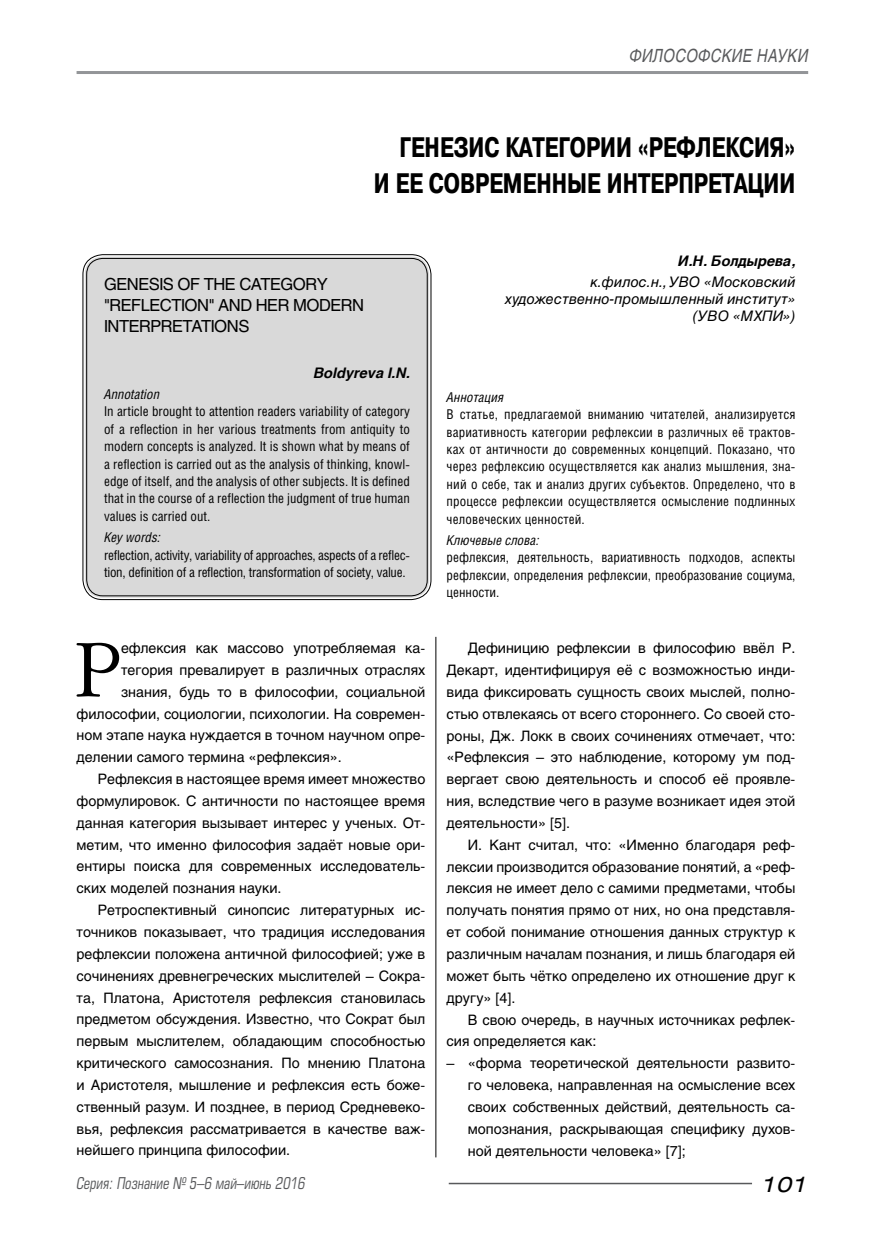
<style>
.page{position:relative;width:872px;height:1234px;background:#fff}
.page>*{position:absolute;margin:0;border:0;box-sizing:border-box;transform-origin:0 0}
.t1{font:300 76.65px "Garamond C";color:#000}
.t2{font:700 28.05px/36px "Pragmatica Cond C";color:#000;text-align:right;scale:.91 1}
.t3{font:italic 21px "Helios Ext";color:#000;scale:1.1 1}
.t4{font:italic 18px "Helios C";letter-spacing:.03em;color:#58595b;scale:.8 1}
.t5{font:16.5px/21px "Helios";letter-spacing:-.03em;color:#000}
.t6{font:italic 15.9px "Europe Cond";color:#58595b;scale:.91 1}
.t7{font:14.55px/17.1px "Helvetica Cyr Inclined";color:#000;text-align:right}
.t8{font:italic 700 14.55px "Helvetica cyr";color:#000}
.t9{font:14.25px/21.9px "Helios C";color:#000;text-align:justify}
.t10{font:13.5px/17.4px "Helios Cond";color:#000;text-align:justify}
.t11{font:13.5px/17.4px "Helios Cond";letter-spacing:-.02em;color:#000}
.t12{font:italic 13.5px "Helios Cond";color:#000}
</style>
<div class="page">
<hr style="left:77px;top:71px;width:731px;height:3px;background:#939598">
<hr style="left:449px;top:1182px;width:303px;height:1px;background:#58595b">
<hr style="left:435px;top:636px;width:1px;height:521px;background:#000">
<div style="left:85px;top:256px;width:344px;height:341px;background:#d9d9d9;border-radius:18px"></div>
<div style="left:83px;top:254px;width:348px;height:346px;border:1px solid #000;border-radius:20px"></div>
<div style="left:86px;top:258px;width:341px;height:338px;border:1px solid #000;border-radius:16px"></div>
<p class="t4" style="left:629px;top:45px;width:225px">философские науки</p>
<h2 class="t2" style="left:374px;top:129px;width:465px">Генезис категории «рефлексия»<br>и Ее современные интерпретации</h2>
<p class="t5" style="left:104px;top:273px;width:262px">GENESIS OF THE CATEGORY "REFLECTION" AND HER MODERN<br>INTERPRETATIONS</p>
<p class="t8" style="left:313px;top:364px;width:99px">Boldyreva I.N.</p>
<p class="t12" style="left:104px;top:386px;width:57px">Annotation</p>
<p class="t10" style="left:104px;top:402px;width:307px">In article brought to attention readers variability of category of a reflection in her various treatments from antiquity to modern concepts is analyzed. It is shown what by means of a reflection is carried out as the analysis of thinking, knowl&shy;edge of itself, and the analysis of other subjects. It is defined that in the course of a reflection the judgment of true human values is carried out.</p>
<p class="t12" style="left:104px;top:529px;width:58px">Key words:</p>
<p class="t11" style="left:104px;top:546px;width:307px">reflection, activity, variability of approaches, aspects of a reflec&shy;tion, definition of a reflection, transformation of society, value.</p>
<h1 class="t1" style="left:74px;top:628px;width:49px">Р</h1>
<p class="t9" style="left:121px;top:636px;width:306px">ефлексия как массово употребляемая ка-</p>
<p class="t9" style="left:121px;top:658px;width:306px">тегория превалирует в различных отраслях</p>
<p class="t9" style="left:121px;top:680px;width:306px">знания, будь то в философии, социальной</p>
<p class="t9" style="left:77px;top:702px;width:350px">философии, социологии, психологии. На современ-</p>
<p class="t9" style="left:77px;top:724px;width:350px">ном этапе наука нуждается в точном научном опре-</p>
<p class="t9" style="left:77px;top:746px;width:267px">делении самого термина «рефлексия».</p>
<p class="t9" style="left:98px;top:767px;width:329px">Рефлексия в настоящее время имеет множество</p>
<p class="t9" style="left:77px;top:789px;width:350px">формулировок. С античности по настоящее время</p>
<p class="t9" style="left:77px;top:811px;width:350px">данная категория вызывает интерес у ученых. От-</p>
<p class="t9" style="left:77px;top:833px;width:350px">метим, что именно философия задаёт новые ори-</p>
<p class="t9" style="left:77px;top:855px;width:350px">ентиры поиска для современных исследователь-</p>
<p class="t9" style="left:77px;top:877px;width:206px">ских моделей познания науки.</p>
<p class="t9" style="left:98px;top:898px;width:329px">Ретроспективный синопсис литературных ис-</p>
<p class="t9" style="left:77px;top:920px;width:350px">точников показывает, что традиция исследования</p>
<p class="t9" style="left:77px;top:942px;width:350px">рефлексии положена античной философией; уже в</p>
<p class="t9" style="left:77px;top:964px;width:350px">сочинениях древнегреческих мыслителей – Сокра-</p>
<p class="t9" style="left:77px;top:986px;width:350px">та, Платона, Аристотеля рефлексия становилась</p>
<p class="t9" style="left:77px;top:1007px;width:350px">предметом обсуждения. Известно, что Сократ был</p>
<p class="t9" style="left:77px;top:1029px;width:350px">первым мыслителем, обладающим способностью</p>
<p class="t9" style="left:77px;top:1051px;width:350px">критического самосознания. По мнению Платона</p>
<p class="t9" style="left:77px;top:1073px;width:350px">и Аристотеля, мышление и рефлексия есть боже-</p>
<p class="t9" style="left:77px;top:1095px;width:350px">ственный разум. И позднее, в период Средневеко-</p>
<p class="t9" style="left:77px;top:1117px;width:350px">вья, рефлексия рассматривается в качестве важ-</p>
<p class="t9" style="left:77px;top:1138px;width:215px">нейшего принципа философии.</p>
<p class="t8" style="left:678px;top:252px;width:119px">И.Н. Болдырева,</p>
<p class="t7" style="left:505px;top:273px;width:292px">к.филос.н., УВО «Московский художественно-промышленный институт» (УВО «МХПИ»)</p>
<p class="t12" style="left:446px;top:389px;width:59px">Аннотация</p>
<p class="t10" style="left:446px;top:405px;width:350px">В статье, предлагаемой вниманию читателей, анализируется вариативность категории рефлексии в различных её трактов&shy;ках от античности до современных концепций. Показано, что через рефлексию осуществляется как анализ мышления, зна&shy;ний о себе, так и анализ других субъектов. Определено, что в процессе рефлексии осуществляется осмысление подлинных человеческих ценностей.</p>
<p class="t12" style="left:446px;top:532px;width:94px">Ключевые слова:</p>
<p class="t10" style="left:446px;top:548px;width:350px">рефлексия, деятельность, вариативность подходов, аспекты рефлексии, определения рефлексии, преобразование социума, ценности.</p>
<p class="t9" style="left:446px;top:636px;width:350px;text-indent:21px">Дефиницию рефлексии в философию ввёл Р.<br>Декарт, идентифицируя её с возможностью инди&shy;вида фиксировать сущность своих мыслей, полно&shy;стью отвлекаясь от всего стороннего. Со своей сто&shy;роны, Дж. Локк в своих сочинениях отмечает, что: «Рефлексия – это наблюдение, которому ум под&shy;вергает свою деятельность и способ её проявле&shy;ния, вследствие чего в разуме возникает идея этой деятельности» [5].</p>
<p class="t9" style="left:446px;top:833px;width:350px;text-indent:21px">И. Кант считал, что: «Именно благодаря реф&shy;лексии производится образование понятий, а «реф&shy;лексия не имеет дело с самими предметами, чтобы получать понятия прямо от них, но она представля&shy;ет собой понимание отношения данных структур к различным началам познания, и лишь благодаря ей может быть чётко определено их отношение друг к другу» [4].</p>
<p class="t9" style="left:446px;top:1008px;width:350px;text-indent:21px">В свою очередь, в научных источниках рефлек&shy;сия определяется как:</p>
<p class="t9" style="left:468px;top:1051px;width:329px;text-indent:-21px">– «форма теоретической деятельности развито&shy;го человека, направленная на осмысление всех своих собственных действий, деятельность са&shy;мопознания, раскрывающая специфику духов&shy;ной деятельности человека» [7];</p>
<p class="t6" style="left:77px;top:1172px;width:253px">Серия: Познание № 5–6 май–июнь 2016</p>
<h3 class="t3" style="left:761px;top:1170px;width:44px">101</h3>
</div>
